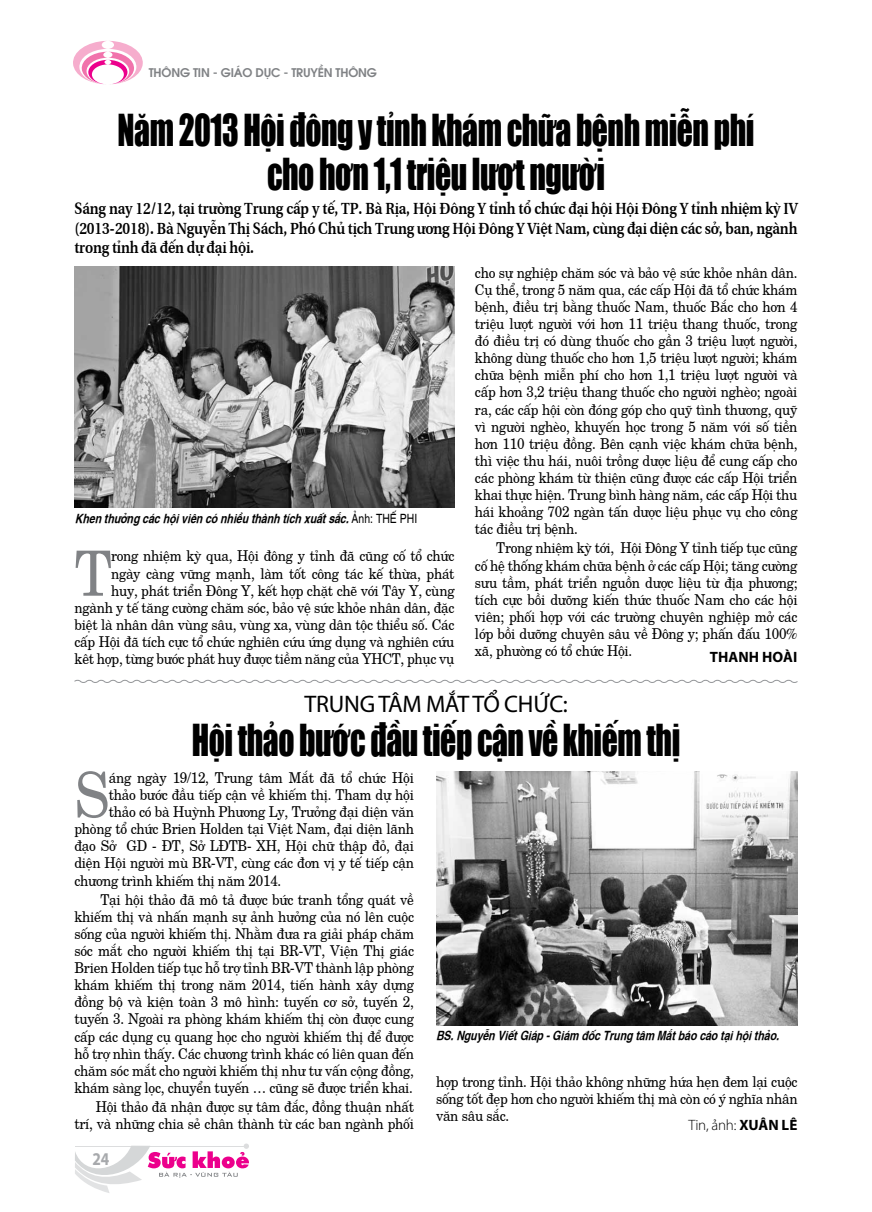
<style>
.page{position:relative;width:872px;height:1212px;background:#fff}
.page>*{position:absolute;margin:0;border:0;box-sizing:border-box;transform-origin:0 0}
.t1{font:62.4px "New Century";color:#808285;scale:.9 1}
.t2{font:40.5px/43.5px "Impact";letter-spacing:-.015em;color:#000;text-align:center;scale:.78 1}
.t3{font:24px "Myriad Pro";letter-spacing:-.015em;color:#000}
.t4{font:700 18px "Myriad Pro";color:#a7a9ac;scale:.85 1}
.t5{font:700 16.5px/19.5px "Utopia";letter-spacing:-.01em;color:#000;text-align:justify;scale:.85 1}
.t6{font:15px/17.1px "New Century";letter-spacing:-.02em;color:#000;text-align:justify;scale:.9 1}
.t7{font:300 15px "Myriad Pro";letter-spacing:-.015em;color:#000}
.t8{font:700 15px "Myriad Pro";letter-spacing:.005em;color:#000}
.t9{font:italic 700 condensed 12.75px "Helvetica";color:#000}
.t10{font:600 12px "Avant Garde";letter-spacing:-.02em;color:#808285}
.s1{font-weight:400;font-style:normal}
.s2{font-weight:700}
</style>
<div class="page">
<svg style="left:73px;top:41px;width:70px;height:43px"></svg>
<img style="left:74px;top:267px;width:380px;height:240px">
<img style="left:436px;top:772px;width:361px;height:253px">
<svg style="left:74px;top:679px;width:724px;height:4px"></svg>
<svg style="left:75px;top:1143px;width:174px;height:50px"></svg>
<p class="t10" style="left:149px;top:64px;width:230px">THÔNG TIN - GIÁO DỤC - TRUYỀN THÔNG</p>
<h2 class="t2" style="left:118px;top:106px;width:818px">Năm 2013 Hội đông y tỉnh khám chữa bệnh miễn phí cho hơn 1,1 triệu lượt người</h2>
<p class="t5" style="left:74px;top:197px;width:852px">Sáng nay 12/12, tại trường Trung cấp y tế, TP. Bà Rịa, Hội Đông Y tỉnh tổ chức đại hội Hội Đông Y tỉnh nhiệm kỳ IV (2013-2018). Bà Nguyễn Thị Sách, Phó Chủ tịch Trung ương Hội Đông Y Việt Nam, cùng đại diện các sở, ban, ngành trong tỉnh đã đến dự đại hội.</p>
<p class="t9" style="left:75px;top:509px;width:344px">Khen thưởng các hội viên có nhiều thành tích xuất sắc. <span class="s1">Ảnh: THẾ PHI</span></p>
<p class="t6" style="left:75px;top:546px;width:424px;text-align:right">rong nhiệm kỳ qua, Hội đông y tỉnh đã cũng cố tổ chức<br>ngày càng vững mạnh, làm tốt công tác kế thừa, phát<br>huy, phát triển Đông Y, kết hợp chặt chẽ với Tây Y, cùng ngành y tế tăng cường chăm sóc, bảo vệ sức khỏe nhân dân, đặc biệt là nhân dân vùng sâu, vùng xa, vùng dân tộc thiểu số. Các cấp Hội đã tích cực tổ chức nghiên cứu ứng dụng và nghiên cứu kêt hợp, từng bước phát huy được tiềm năng của YHCT, phục vụ</p>
<h1 class="t1" style="left:75px;top:525px;width:43px">T</h1>
<p class="t6" style="left:475px;top:262px;width:360px">cho sự nghiệp chăm sóc và bảo vệ sức khỏe nhân dân.<br>Cụ thể, trong 5 năm qua, các cấp Hội đã tổ chức khám bệnh, điều trị bằng thuốc Nam, thuốc Bắc cho hơn 4 triệu lượt người với hơn 11 triệu thang thuốc, trong đó điều trị có dùng thuốc cho gần 3 triệu lượt người, không dùng thuốc cho hơn 1,5 triệu lượt người; khám chữa bệnh miễn phí cho hơn 1,1 triệu lượt người và cấp hơn 3,2 triệu thang thuốc cho người nghèo; ngoài ra, các cấp hội còn đóng góp cho quỹ tình thương, quỹ vì người nghèo, khuyến học trong 5 năm với số tiền hơn 110 triệu đồng. Bên cạnh việc khám chữa bệnh, thì việc thu hái, nuôi trồng dược liệu để cung cấp cho các phòng khám từ thiện cũng được các cấp Hội triển khai thực hiện. Trung bình hàng năm, các cấp Hội thu hái khoảng 702 ngàn tấn dược liệu phục vụ cho công tác điều trị bệnh.</p>
<p class="t6" style="left:475px;top:538px;width:360px;text-indent:21px">Trong nhiệm kỳ tới, Hội Đông Y tỉnh tiếp tục cũng cố hệ thống khám chữa bệnh ở các cấp Hội; tăng cường sưu tầm, phát triển nguồn dược liệu từ địa phương; tích cực bồi dưỡng kiến thức thuốc Nam cho các hội viên; phối hợp với các trường chuyên nghiệp mở các lớp bồi dưỡng chuyên sâu về Đông y; phấn đấu 100% xã, phường có tổ chức Hội.</p>
<p class="t8" style="left:710px;top:647px;width:89px">THANH HOÀI</p>
<h3 class="t3" style="left:304px;top:689px;width:27px">TRUNG</h3>
<h3 class="t3" style="left:378px;top:689px;width:191px">TÂM MẮT TỔ CH ỨC:</h3>
<h2 class="t2" style="left:192px;top:716px;width:628px">Hội thảo bước đầu tiếp cận về khiếm thị</h2>
<h1 class="t1" style="left:74px;top:747px;width:41px">S</h1>
<p class="t6" style="left:109px;top:767px;width:340px">áng ngày 19/12, Trung tâm Mắt đã tổ chức Hội</p>
<p class="t6" style="left:109px;top:785px;width:340px">thảo bước đầu tiếp cận về khiếm thị. Tham dự hội</p>
<p class="t6" style="left:109px;top:802px;width:341px">thảo có bà Huỳnh Phương Ly, Trưởng đại diện văn</p>
<p class="t6" style="left:74px;top:819px;width:379px">phòng tổ chức Brien Holden tại Việt Nam, đại diện lãnh</p>
<p class="t6" style="left:74px;top:836px;width:379px">đạo Sở GD - ĐT, Sở LĐTB- XH, Hội chữ thập đỏ, đại</p>
<p class="t6" style="left:74px;top:853px;width:379px">diện Hội người mù BR-VT, cùng các đơn vị y tế tiếp cận</p>
<p class="t6" style="left:74px;top:870px;width:231px">chương trình khiếm thị năm 2014.</p>
<p class="t6" style="left:74px;top:889px;width:379px;text-indent:26px">Tại hội thảo đã mô tả được bức tranh tổng quát về khiếm thị và nhấn mạnh sự ảnh hưởng của nó lên cuộc sống của người khiếm thị. Nhằm đưa ra giải pháp chăm sóc mắt cho người khiếm thị tại BR-VT, Viện Thị giác Brien Holden tiếp tục hỗ trợ tỉnh BR-VT thành lập phòng khám khiếm thị trong năm 2014, tiến hành xây dựng đồng bộ và kiện toàn 3 mô hình: tuyến cơ sở, tuyến 2, tuyến 3. Ngoài ra phòng khám khiếm thị còn được cung cấp các dụng cụ quang học cho người khiếm thị để được hỗ trợ nhìn thấy. Các chương trình khác có liên quan đến chăm sóc mắt cho người khiếm thị như tư vấn cộng đồng, khám sàng lọc, chuyển tuyến … cũng sẽ được triển khai.</p>
<p class="t6" style="left:74px;top:1097px;width:379px;text-align:right">Hội thảo đã nhận được sự tâm đắc, đồng thuận nhất trí, và những chia sẻ chân thành từ các ban ngành phối</p>
<p class="t4" style="left:93px;top:1147px;width:21px">24</p>
<p class="t9" style="left:436px;top:1025px;width:344px">BS. Nguyễn Viết Giáp - Giám đốc Trung tâm Mắt báo cáo tại hội thảo.</p>
<p class="t6" style="left:436px;top:1071px;width:403px">hợp trong tỉnh. Hội thảo không những hứa hẹn đem lại cuộc sống tốt đẹp hơn cho người khiếm thị mà còn có ý nghĩa nhân văn sâu sắc.</p>
<p class="t7" style="left:688px;top:1116px;width:110px">Tin, ảnh: <span class="s2">XUÂN LÊ</span></p>
</div>
